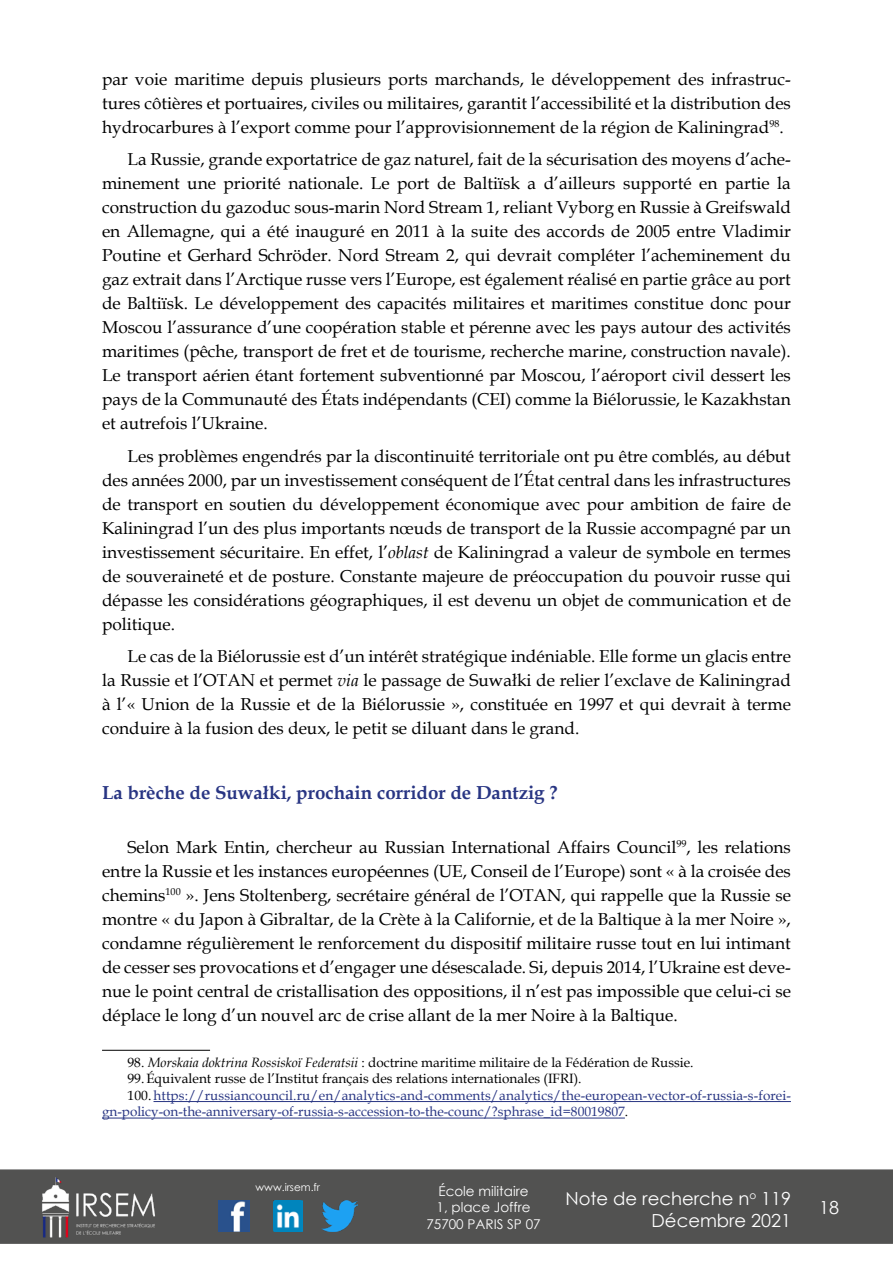
<style>
.page{position:relative;width:893px;height:1263px;background:#fff}
.page>*{position:absolute;margin:0;border:0;box-sizing:border-box;transform-origin:0 0}
.t1{font:700 18.75px "Book Antiqua";color:#283583}
.t2{font:18px/21.6px "Century Gothic";color:#fff;text-align:right}
.t3{font:17.25px/24px "Book Antiqua";color:#000;text-align:justify}
.t4{font:13.5px "Book Antiqua";letter-spacing:.01em;color:#283583}
.t5{font:13.5px "Book Antiqua";color:#000}
.t6{font:13.5px/16.2px "Century Gothic";color:#fff;text-align:center}
.t7{font:10.5px "Century Gothic";color:#fff}
.s1{font-style:italic}
.s2{color:#000}
</style>
<div class="page">
<div style="left:0;top:1169px;width:893px;height:75px;background:#525251"></div>
<img style="left:39px;top:1169px;width:117px;height:75px">
<img style="left:322px;top:1200px;width:36px;height:32px">
<img style="left:218px;top:1200px;width:31px;height:32px">
<img style="left:274px;top:1200px;width:28px;height:32px">
<hr style="left:102px;top:1050px;width:108px;height:1px;background:#000">
<hr style="left:154px;top:1101px;width:637px;height:1px;background:#283583">
<hr style="left:102px;top:1118px;width:523px;height:1px;background:#283583">
<p class="t3" style="left:102px;top:67px;width:690px">par voie maritime depuis plusieurs ports marchands, le développement des infrastruc&shy;tures côtières et portuaires, civiles ou militaires, garantit l’accessibilité et la distribution des hydrocarbures à l’export comme pour l’approvisionnement de la région de Kaliningrad<sup>98</sup>.</p>
<p class="t3" style="left:102px;top:147px;width:690px;text-indent:26px">La Russie, grande exportatrice de gaz naturel, fait de la sécurisation des moyens d’ache&shy;minement une priorité nationale. Le port de Baltiïsk a d’ailleurs supporté en partie la construction du gazoduc sous-marin Nord Stream 1, reliant Vyborg en Russie à Greifswald en Allemagne, qui a été inauguré en 2011 à la suite des accords de 2005 entre Vladimir Poutine et Gerhard Schröder. Nord Stream 2, qui devrait compléter l’acheminement du gaz extrait dans l’Arctique russe vers l’Europe, est également réalisé en partie grâce au port de Baltiïsk. Le développement des capacités militaires et maritimes constitue donc pour Moscou l’assurance d’une coopération stable et pérenne avec les pays autour des activités maritimes (pêche, transport de fret et de tourisme, recherche marine, construction navale).<br>Le transport aérien étant fortement subventionné par Moscou, l’aéroport civil dessert les pays de la Communauté des États indépendants (CEI) comme la Biélorussie, le Kazakhstan et autrefois l’Ukraine.</p>
<p class="t3" style="left:102px;top:444px;width:690px;text-indent:26px">Les problèmes engendrés par la discontinuité territoriale ont pu être comblés, au début des années 2000, par un investissement conséquent de l’État central dans les infrastructures de transport en soutien du développement économique avec pour ambition de faire de Kaliningrad l’un des plus importants nœuds de transport de la Russie accompagné par un investissement sécuritaire. En effet, l’<span class="s1">oblast</span> de Kaliningrad a valeur de symbole en termes de souveraineté et de posture. Constante majeure de préoccupation du pouvoir russe qui dépasse les considérations géographiques, il est devenu un objet de communication et de politique.</p>
<p class="t3" style="left:102px;top:644px;width:690px;text-indent:26px">Le cas de la Biélorussie est d’un intérêt stratégique indéniable. Elle forme un glacis entre la Russie et l’OTAN et permet <span class="s1">via</span> le passage de Suwałki de relier l’exclave de Kaliningrad à l’« Union de la Russie et de la Biélorussie », constituée en 1997 et qui devrait à terme conduire à la fusion des deux, le petit se diluant dans le grand.</p>
<p class="t1" style="left:102px;top:780px;width:457px">La brèche de Suwałki, prochain corridor de Dantzig ?</p>
<p class="t3" style="left:102px;top:835px;width:690px;text-indent:26px">Selon Mark Entin, chercheur au Russian International Affairs Council<sup>99</sup>, les relations entre la Russie et les instances européennes (UE, Conseil de l’Europe) sont « à la croisée des chemins<sup>100</sup> ». Jens Stoltenberg, secrétaire général de l’OTAN, qui rappelle que la Russie se montre « du Japon à Gibraltar, de la Crète à la Californie, et de la Baltique à la mer Noire », condamne régulièrement le renforcement du dispositif militaire russe tout en lui intimant de cesser ses provocations et d’engager une désescalade. Si, depuis 2014, l’Ukraine est deve&shy;nue le point central de cristallisation des oppositions, il n’est pas impossible que celui-ci se déplace le long d’un nouvel arc de crise allant de la mer Noire à la Baltique.</p>
<p class="t5" style="left:128px;top:1053px;width:567px">98. <span class="s1">Morskaia doktrina Rossiskoï Federatsii</span> : doctrine maritime militaire de la Fédération de Russie.</p>
<p class="t5" style="left:128px;top:1069px;width:455px">99.Équivalent russe de l’Institut français des relations internationales (IFRI).</p>
<p class="t4" style="left:128px;top:1086px;width:665px"><span class="s2">100.</span>https://russiancouncil.ru/en/analytics-and-comments/analytics/the-european-vector-of-russia-s-forei-</p>
<p class="t4" style="left:102px;top:1102px;width:528px">gn-policy-on-the-anniversary-of-russia-s-accession-to-the-counc/?sphrase_id=80019807<span class="s2">.</span></p>
<p class="t7" style="left:256px;top:1179px;width:66px">www.irsem.fr</p>
<p class="t6" style="left:426px;top:1183px;width:116px">École militaire<br>1, place Joffre<br>75700 PARIS SP 07</p>
<p class="t2" style="left:565px;top:1187px;width:227px">Note de recherche n<sup>o</sup> 119<br>Décembre 2021</p>
<p class="t2" style="left:819px;top:1196px;width:21px">18</p>
</div>
